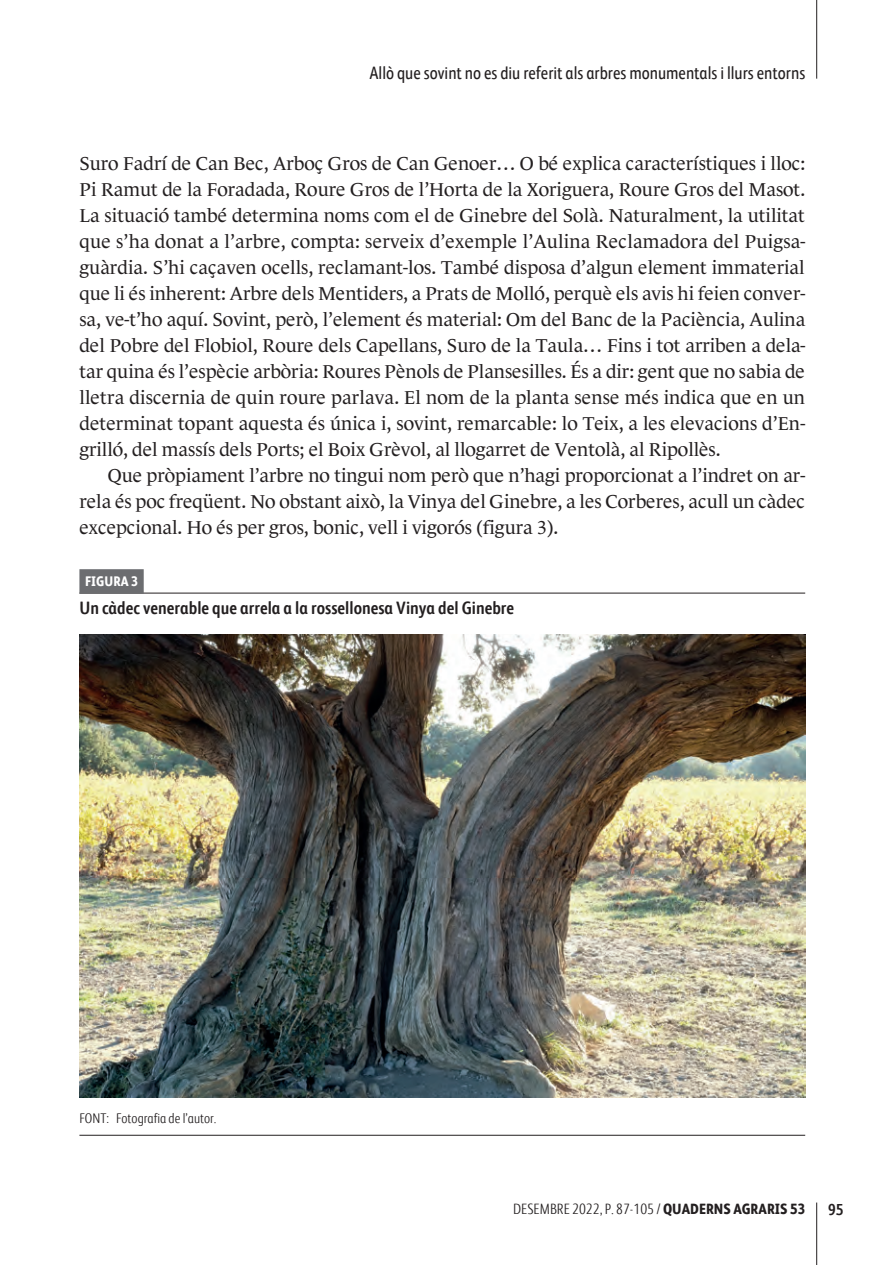
<style>
.page{position:relative;width:896px;height:1265px;background:#fff}
.page>*{position:absolute;margin:0;border:0;box-sizing:border-box;transform-origin:0 0}
.Z{font:19px/26px "Le Monde Journal Std";color:#231f20;text-align:justify}
.t1{font:18px "FS Albert Narrow";color:#231f20}
.figura-titol{font:700 18px "FS Albert Narrow";color:#231f20}
.t2{font:700 16px "FS Albert Narrow";color:#231f20}
.t3{font:300 15px "FS Albert Narrow";color:#231f20}
.figura-font{font:300 14px "FS Albert Narrow";color:#231f20}
.figura-numero{font:800 14px "FS Albert Narrow";color:#fff}
.s1{font-weight:800}
</style>
<div class="page">
<hr style="left:816px;top:1202px;width:1px;height:62px;background:#231f20">
<hr style="left:816px;top:0;width:1px;height:79px;background:#231f20">
<hr style="left:79px;top:592px;width:726px;height:1px;background:#231f20">
<div style="left:79px;top:569px;width:65px;height:24px;background:#6c6d70"></div>
<hr style="left:79px;top:1134px;width:726px;height:1px;background:#231f20">
<img style="left:79px;top:634px;width:726px;height:463px">
<p class="t1" style="left:369px;top:60px;width:437px">Allò que sovint no es diu referit als arbres monumentals i llurs entorns</p>
<p class="Z" style="left:79px;top:151px;width:727px">Suro Fadrí de Can Bec, Arboç Gros de Can Genoer… O bé explica característiques i lloc:<br>Pi Ramut de la Foradada, Roure Gros de l’Horta de la Xoriguera, Roure Gros del Masot.<br>La situació també determina noms com el de Ginebre del Solà. Naturalment, la utilitat que s’ha donat a l’arbre, compta: serveix d’exemple l’Aulina Reclamadora del Puigsa&shy;guàrdia. S’hi caçaven ocells, reclamant-los. També disposa d’algun element immaterial que li és inherent: Arbre dels Mentiders, a Prats de Molló, perquè els avis hi feien conver&shy;sa, ve-t’ho aquí. Sovint, però, l’element és material: Om del Banc de la Paciència, Aulina del Pobre del Flobiol, Roure dels Capellans, Suro de la Taula… Fins i tot arriben a dela&shy;tar quina és l’espècie arbòria: Roures Pènols de Plansesilles. És a dir: gent que no sabia de lletra discernia de quin roure parlava. El nom de la planta sense més indica que en un determinat topant aquesta és única i, sovint, remarcable: lo Teix, a les elevacions d’En&shy;grilló, del massís dels Ports; el Boix Grèvol, al llogarret de Ventolà, al Ripollès.</p>
<p class="Z" style="left:79px;top:463px;width:727px;text-indent:28px">Que pròpiament l’arbre no tingui nom però que n’hagi proporcionat a l’indret on ar&shy;rela és poc freqüent. No obstant això, la Vinya del Ginebre, a les Corberes, acull un càdec excepcional. Ho és per gros, bonic, vell i vigorós (figura 3).</p>
<p class="figura-numero" style="left:85px;top:571px;width:54px">FIGURA 3</p>
<p class="figura-titol" style="left:79px;top:594px;width:436px">Un càdec venerable que arrela a la rossellonesa Vinya del Ginebre</p>
<p class="figura-font" style="left:79px;top:1108px;width:139px">FONT: Fotografia de l’autor.</p>
<p class="t3" style="left:513px;top:1198px;width:293px">DESEMBRE 2022, P. 87-105 / <span class="s1">QUADERNS AGRARIS 53</span></p>
<p class="t2" style="left:828px;top:1197px;width:17px">95</p>
</div>
